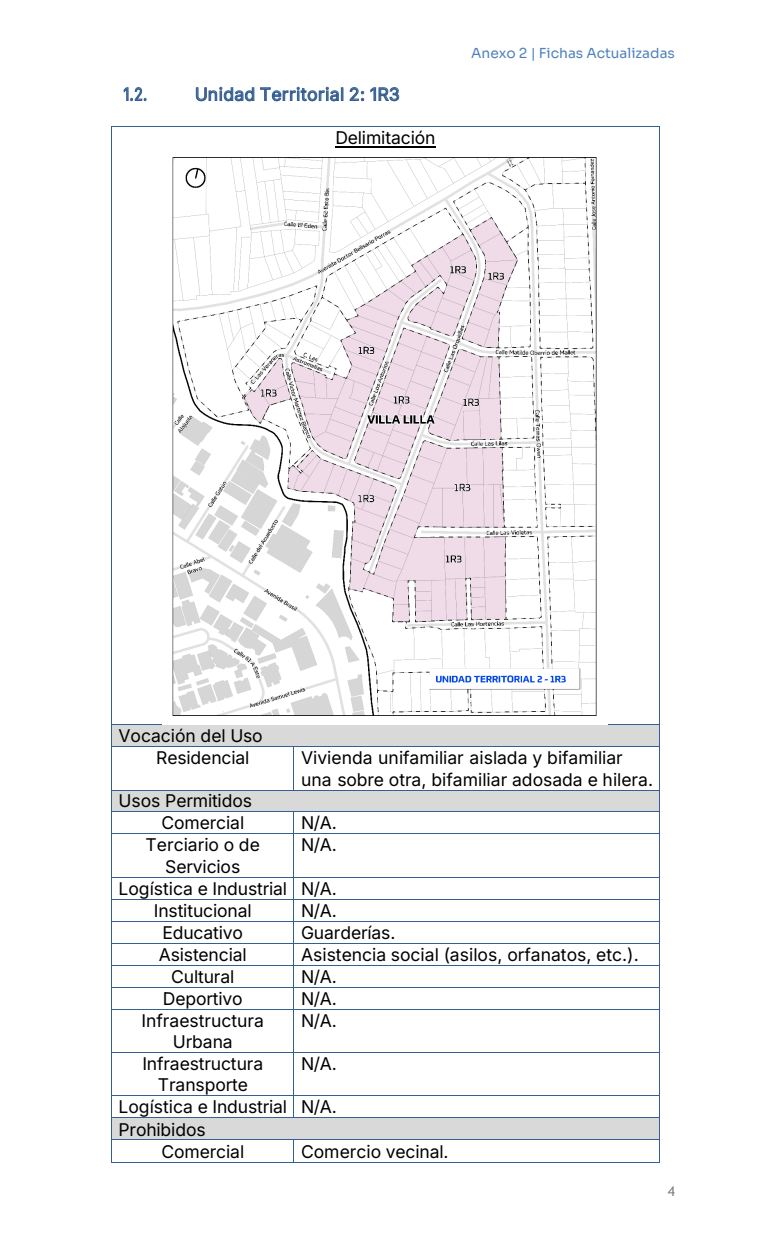
<style>
.page{position:relative;width:765px;height:1260px;background:#fff}
.page>*{position:absolute;margin:0;border:0;box-sizing:border-box;transform-origin:0 0}
.t1{font:17.5px/22px "Inter";letter-spacing:-.005em;color:#000}
.t2{font:17.5px "Inter";letter-spacing:.02em;color:#365f91}
.t3{font:17.5px "Inter";letter-spacing:.02em;color:#365f91;scale:.8 1}
.t4{font:13.75px "Sora";color:#4f81bd}
.t5{font:13.75px "Trebuchet MS";color:#808080}
</style>
<div class="page">
<svg style="left:124px;top:87px;width:22px;height:14px"></svg>
<svg style="left:196px;top:87px;width:58px;height:14px"></svg>
<svg style="left:260px;top:87px;width:83px;height:14px"></svg>
<svg style="left:350px;top:87px;width:14px;height:14px"></svg>
<svg style="left:370px;top:87px;width:29px;height:14px"></svg>
<hr style="left:335px;top:147px;width:100px;height:1px;background:#000">
<hr style="left:112px;top:126px;width:547px;height:1px;background:#365f91">
<hr style="left:111px;top:127px;width:1px;height:598px;background:#365f91">
<hr style="left:659px;top:127px;width:1px;height:598px;background:#365f91">
<div style="left:112px;top:725px;width:547px;height:21px;background:#d9d9d9"></div>
<hr style="left:112px;top:724px;width:547px;height:1px;background:#365f91">
<svg style="left:111px;top:725px;width:1px;height:22px"></svg>
<hr style="left:112px;top:746px;width:182px;height:1px;background:#365f91">
<hr style="left:294px;top:746px;width:365px;height:1px;background:#365f91">
<svg style="left:659px;top:725px;width:1px;height:22px"></svg>
<hr style="left:111px;top:747px;width:1px;height:43px;background:#365f91">
<hr style="left:294px;top:747px;width:1px;height:43px;background:#365f91">
<hr style="left:659px;top:747px;width:1px;height:43px;background:#365f91">
<div style="left:112px;top:790px;width:547px;height:22px;background:#d9d9d9"></div>
<hr style="left:112px;top:790px;width:182px;height:1px;background:#365f91">
<hr style="left:294px;top:790px;width:365px;height:1px;background:#365f91">
<hr style="left:112px;top:812px;width:182px;height:1px;background:#365f91">
<hr style="left:294px;top:812px;width:365px;height:1px;background:#365f91">
<svg style="left:111px;top:790px;width:1px;height:44px"></svg>
<hr style="left:112px;top:834px;width:182px;height:1px;background:#365f91">
<hr style="left:294px;top:834px;width:365px;height:1px;background:#365f91">
<svg style="left:659px;top:790px;width:1px;height:44px"></svg>
<hr style="left:111px;top:834px;width:1px;height:43px;background:#365f91">
<hr style="left:294px;top:834px;width:1px;height:43px;background:#365f91">
<hr style="left:659px;top:834px;width:1px;height:43px;background:#365f91">
<hr style="left:112px;top:877px;width:182px;height:1px;background:#365f91">
<hr style="left:294px;top:877px;width:365px;height:1px;background:#365f91">
<hr style="left:112px;top:899px;width:182px;height:1px;background:#365f91">
<hr style="left:294px;top:899px;width:365px;height:1px;background:#365f91">
<hr style="left:112px;top:921px;width:182px;height:1px;background:#365f91">
<hr style="left:294px;top:921px;width:365px;height:1px;background:#365f91">
<hr style="left:112px;top:943px;width:182px;height:1px;background:#365f91">
<hr style="left:294px;top:943px;width:365px;height:1px;background:#365f91">
<hr style="left:112px;top:965px;width:182px;height:1px;background:#365f91">
<hr style="left:294px;top:965px;width:365px;height:1px;background:#365f91">
<hr style="left:112px;top:987px;width:182px;height:1px;background:#365f91">
<hr style="left:294px;top:987px;width:365px;height:1px;background:#365f91">
<svg style="left:111px;top:877px;width:1px;height:133px"></svg>
<hr style="left:112px;top:1009px;width:182px;height:1px;background:#365f91">
<hr style="left:294px;top:1009px;width:365px;height:1px;background:#365f91">
<svg style="left:659px;top:877px;width:1px;height:133px"></svg>
<hr style="left:111px;top:1010px;width:1px;height:42px;background:#365f91">
<hr style="left:294px;top:1010px;width:1px;height:42px;background:#365f91">
<hr style="left:659px;top:1010px;width:1px;height:42px;background:#365f91">
<hr style="left:112px;top:1052px;width:182px;height:1px;background:#365f91">
<hr style="left:294px;top:1052px;width:365px;height:1px;background:#365f91">
<hr style="left:111px;top:1053px;width:1px;height:43px;background:#365f91">
<hr style="left:294px;top:1053px;width:1px;height:43px;background:#365f91">
<hr style="left:659px;top:1053px;width:1px;height:43px;background:#365f91">
<hr style="left:112px;top:1096px;width:182px;height:1px;background:#365f91">
<hr style="left:294px;top:1096px;width:365px;height:1px;background:#365f91">
<div style="left:112px;top:1118px;width:547px;height:22px;background:#d9d9d9"></div>
<hr style="left:112px;top:1118px;width:182px;height:1px;background:#365f91">
<hr style="left:294px;top:1118px;width:365px;height:1px;background:#365f91">
<hr style="left:112px;top:1140px;width:182px;height:1px;background:#365f91">
<hr style="left:294px;top:1140px;width:365px;height:1px;background:#365f91">
<svg style="left:111px;top:1096px;width:1px;height:67px"></svg>
<hr style="left:112px;top:1162px;width:182px;height:1px;background:#365f91">
<hr style="left:294px;top:1162px;width:365px;height:1px;background:#365f91">
<svg style="left:659px;top:1096px;width:1px;height:67px"></svg>
<img style="left:162px;top:157px;width:446px;height:568px">
<p class="t3" style="left:124px;top:81px;width:31px">1.2.</p>
<p class="t2" style="left:195px;top:81px;width:206px">Unidad Territorial 2: 1R3</p>
<p class="t1" style="left:335px;top:126px;width:102px">Delimitación</p>
<p class="t4" style="left:471px;top:42px;width:205px">Anexo 2 | Fichas Actualizadas</p>
<p class="t1" style="left:156px;top:724px;width:108px;text-indent:-38px">Vocación del Uso<br>Residencial</p>
<p class="t1" style="left:161px;top:790px;width:92px;text-indent:-43px">Usos Permitidos<br>Comercial</p>
<p class="t1" style="left:301px;top:747px;width:354px;line-height:21.2px">Vivienda unifamiliar aislada y bifamiliar una sobre otra, bifamiliar adosada e hilera.</p>
<p class="t1" style="left:301px;top:811px;width:37px">N/A.</p>
<p class="t1" style="left:146px;top:834px;width:116px;line-height:21.1px;text-align:center">Terciario o de<br>Servicios</p>
<p class="t1" style="left:301px;top:834px;width:37px">N/A.</p>
<p class="t1" style="left:154px;top:877px;width:184px;text-indent:-35px">Logística e Industrial N/A.<br>Institucional</p>
<p class="t1" style="left:301px;top:899px;width:37px">N/A.</p>
<p class="t1" style="left:162px;top:921px;width:82px">Educativo</p>
<p class="t1" style="left:301px;top:921px;width:96px">Guarderías.</p>
<p class="t1" style="left:159px;top:943px;width:90px">Asistencial</p>
<p class="t1" style="left:301px;top:943px;width:339px">Asistencia social (asilos, orfanatos, etc.).</p>
<p class="t1" style="left:171px;top:965px;width:65px">Cultural</p>
<p class="t1" style="left:301px;top:965px;width:37px">N/A.</p>
<p class="t1" style="left:163px;top:987px;width:81px">Deportivo</p>
<p class="t1" style="left:301px;top:987px;width:37px">N/A.</p>
<p class="t1" style="left:141px;top:1009px;width:124px;line-height:21.1px;text-align:center">Infraestructura<br>Urbana</p>
<p class="t1" style="left:301px;top:1009px;width:37px">N/A.</p>
<p class="t1" style="left:142px;top:1053px;width:122px;line-height:21.2px;text-align:center">Infraestructura<br>Transporte</p>
<p class="t1" style="left:301px;top:1052px;width:37px">N/A.</p>
<p class="t1" style="left:119px;top:1096px;width:220px">Logística e Industrial N/A.</p>
<p class="t1" style="left:119px;top:1118px;width:89px">Prohibidos</p>
<p class="t1" style="left:161px;top:1140px;width:84px">Comercial</p>
<p class="t1" style="left:301px;top:1140px;width:149px">Comercio vecinal.</p>
<p class="t5" style="left:668px;top:1182px;width:9px">4</p>
</div>
